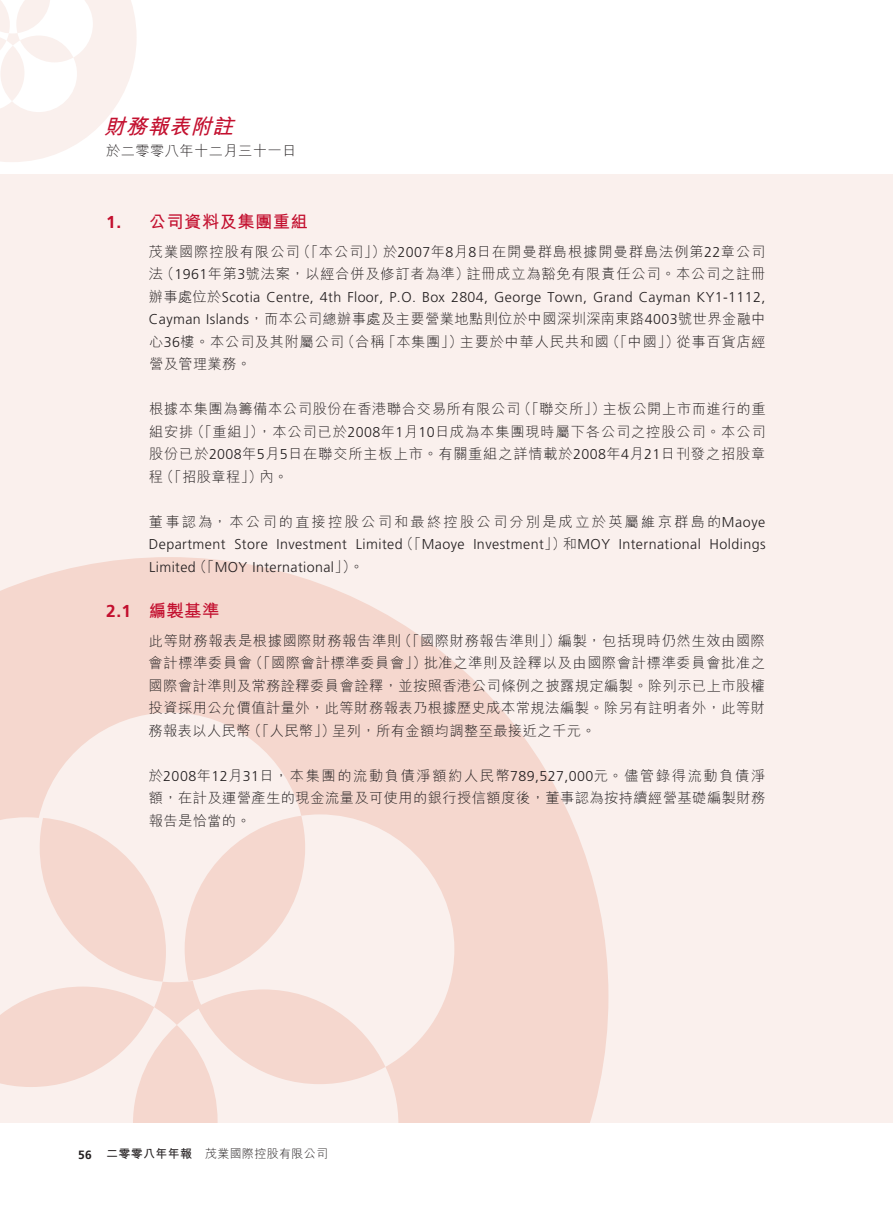
<style>
.page{position:relative;width:893px;height:1212px;background:#fff}
.page>*{position:absolute;margin:0;border:0;box-sizing:border-box;transform-origin:0 0}
.t1{font:italic 700 21px "M Hei HK";color:#c3102f}
.t2{font:700 17.25px "M Hei HK";letter-spacing:.03em;color:#c3102f}
.t3{font:300 14.25px/22.5px "M Hei HK";letter-spacing:.05em;color:#231f20;text-align:justify}
.t4{font:300 14.25px/22.5px "Frutiger LT Std";letter-spacing:.03em;color:#231f20}
.t5{font:300 14.25px "M Hei HK";letter-spacing:.155em;color:#231f20}
.t6{font:300 14.25px "M Hei HK";letter-spacing:.03em;color:#231f20}
.t7{font:300 12px "M Hei HK";letter-spacing:.03em;color:#231f20}
.s1{font-family:"Frutiger LT Std"}
.s2{font-family:"M Hei HK"}
.s3{font-family:"Frutiger LT Std";font-weight:700}
.s4{font-weight:700}
</style>
<div class="page">
<svg style="left:0;top:0;width:137px;height:162px"></svg>
<div style="left:0;top:46px;width:24px;height:55px;background:#faf0ed;border-radius:50%"></div>
<div style="left:0;top:174px;width:893px;height:949px;background:#faf0ed"></div>
<svg style="left:0;top:557px;width:608px;height:566px;fill:#f5d7ce"></svg>
<svg style="left:0;top:816px;width:385px;height:307px"></svg>
<h1 class="t1" style="left:104px;top:111px;width:138px">財務報表附註</h1>
<p class="t6" style="left:106px;top:141px;width:192px">於二零零八年十二月三十一日</p>
<p class="t2" style="left:106px;top:209px;width:203px"><span class="s1">1.</span> 公司資料及集團重組</p>
<p class="t3" style="left:149px;top:240px;width:618px">茂業國際控股有限公司（「本公司」）於<span class="s1">2007</span>年<span class="s1">8</span>月<span class="s1">8</span>日在開曼群島根據開曼群島法例第<span class="s1">22</span>章公司法（<span class="s1">1961</span>年第<span class="s1">3</span>號法案，以經合併及修訂者為準）註冊成立為豁免有限責任公司。本公司之註冊</p>
<p class="t4" style="left:149px;top:286px;width:618px"><span class="s2">辦事處位於</span>Scotia Centre, 4th Floor, P.O. Box 2804, George Town, Grand Cayman KY1-1112,</p>
<p class="t3" style="left:149px;top:307px;width:618px"><span class="s1">Cayman Islands</span>，而本公司總辦事處及主要營業地點則位於中國深圳深南東路<span class="s1">4003</span>號世界金融中心<span class="s1">36</span>樓。本公司及其附屬公司（合稱「本集團」）主要於中華人民共和國（「中國」）從事百貨店經營及管理業務。</p>
<p class="t3" style="left:149px;top:397px;width:618px">根據本集團為籌備本公司股份在香港聯合交易所有限公司（「聯交所」）主板公開上市而進行的重組安排（「重組」），本公司已於<span class="s1">2008</span>年<span class="s1">1</span>月<span class="s1">10</span>日成為本集團現時屬下各公司之控股公司。本公司股份已於<span class="s1">2008</span>年<span class="s1">5</span>月<span class="s1">5</span>日在聯交所主板上市。有關重組之詳情載於<span class="s1">2008</span>年<span class="s1">4</span>月<span class="s1">21</span>日刊發之招股章程（「招股章程」）內。</p>
<p class="t5" style="left:149px;top:512px;width:618px">董事認為，本公司的直接控股公司和最終控股公司分別是成立於英屬維京群島的<span class="s1">Maoye</span></p>
<p class="t4" style="left:149px;top:533px;width:618px">Department Store Investment Limited<span class="s2">（「</span>Maoye Investment<span class="s2">」）和</span>MOY International Holdings<br>Limited<span class="s2">（「</span>MOY International<span class="s2">」）。</span></p>
<p class="t2" style="left:106px;top:598px;width:114px"><span class="s1">2.1</span> 編製基準</p>
<p class="t3" style="left:149px;top:629px;width:618px">此等財務報表是根據國際財務報告準則（「國際財務報告準則」）編製，包括現時仍然生效由國際會計標準委員會（「國際會計標準委員會」）批准之準則及詮釋以及由國際會計標準委員會批准之國際會計準則及常務詮釋委員會詮釋，並按照香港公司條例之披露規定編製。除列示已上市股權投資採用公允價值計量外，此等財務報表乃根據歷史成本常規法編製。除另有註明者外，此等財務報表以人民幣（「人民幣」）呈列，所有金額均調整至最接近之千元。</p>
<p class="t3" style="left:149px;top:764px;width:618px">於<span class="s1">2008</span>年<span class="s1">12</span>月<span class="s1">31</span>日，本集團的流動負債淨額約人民幣<span class="s1">789,527,000</span>元。儘管錄得流動負債淨額，在計及運營產生的現金流量及可使用的銀行授信額度後，董事認為按持續經營基礎編製財務報告是恰當的。</p>
<p class="t7" style="left:78px;top:1145px;width:251px"><span class="s3">56</span> <span class="s4">二零零八年年報</span> 茂業國際控股有限公司</p>
</div>
